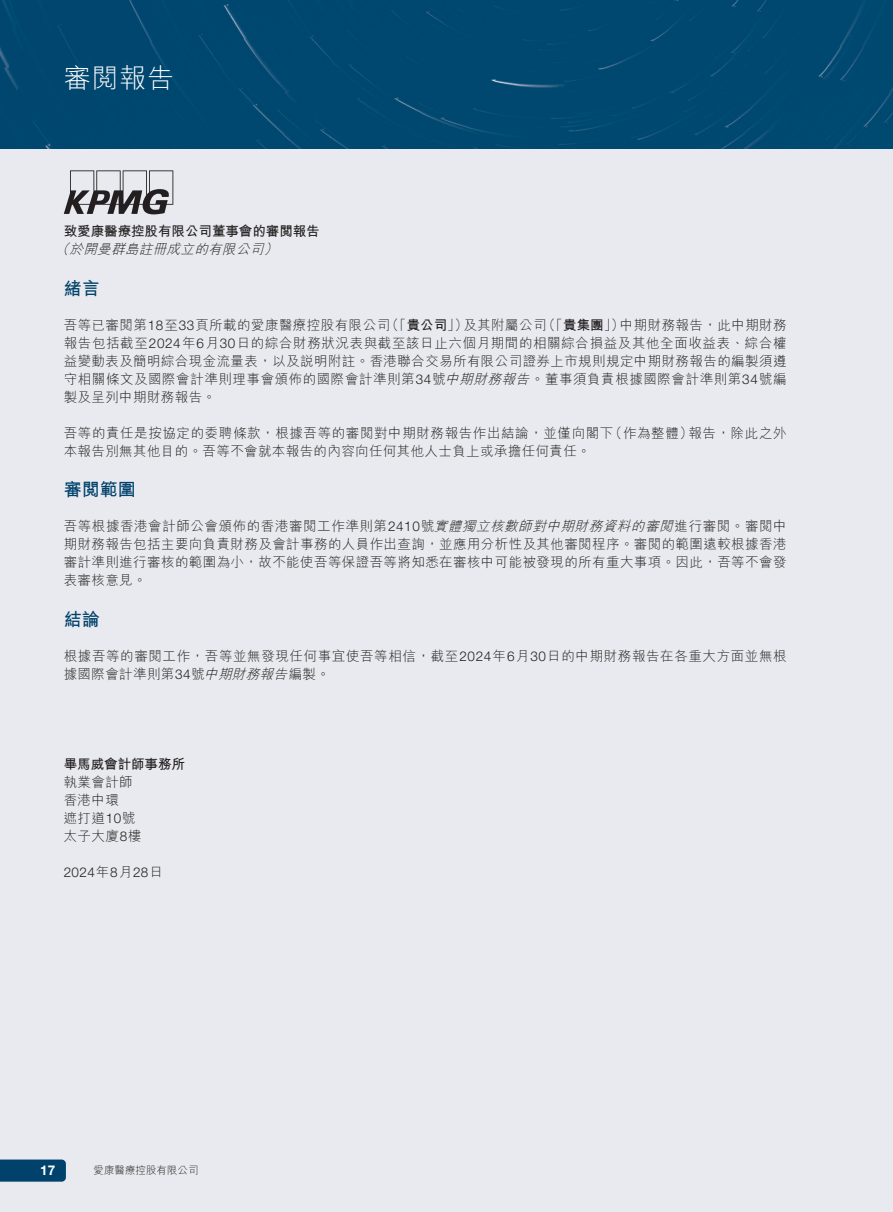
<style>
.page{position:relative;width:893px;height:1212px;background:#fff}
.page>*{position:absolute;margin:0;border:0;box-sizing:border-box;transform-origin:0 0}
.t1{font:300 27px "M Hei HK";color:#fff}
.t2{font:700 18px "M Hei HK";color:#00426b}
.t3{font:300 13.5px/18px "M Hei HK";letter-spacing:.035em;color:#231f20}
.t4{font:700 13.5px "M Hei HK";color:#231f20}
.t5{font:italic 300 13.5px "M Hei HK";color:#231f20}
.t6{font:300 13.5px "Helvetica Neue LT Std";letter-spacing:.03em;color:#231f20}
.t7{font:700 13.5px "Helvetica Neue LT Std";color:#fff}
.t8{font:300 10.5px "M Hei HK";color:#231f20}
.s1{font-weight:700}
.s2{font-family:"Helvetica Neue LT Std"}
.s3{font-style:italic}
.s4{font-family:"M Hei HK"}
</style>
<div class="page">
<div style="left:0;top:145px;width:893px;height:1067px;background:#e8eaef"></div>
<svg style="left:0;top:1159px;width:66px;height:22px"></svg>
<div style="left:0;top:0;width:893px;height:149px;background:#00486f"></div>
<svg style="left:64px;top:170px;width:109px;height:44px"></svg>
<h1 class="t1" style="left:64px;top:64px;width:112px">審閱報告</h1>
<p class="t4" style="left:64px;top:221px;width:258px">致愛康醫療控股有限公司董事會的審閱報告</p>
<p class="t5" style="left:264px;top:242px;width:19px">(</p>
<p class="t5" style="left:56px;top:242px;width:19px">（</p>
<h2 class="t2" style="left:64px;top:275px;width:37px">緒言</h2>
<p class="t5" style="left:70px;top:242px;width:199px">於開曼群島註冊成立的有限公司</p>
<p class="t3" style="left:386px;top:315px;width:84px">（「<span class="s1">貴公司</span>」）</p>
<p class="t3" style="left:542px;top:315px;width:84px">（「<span class="s1">貴集團</span>」）</p>
<p class="t3" style="left:463px;top:315px;width:85px">及其附屬公司</p>
<p class="t3" style="left:64px;top:315px;width:724px">吾等已審閱第<span class="s2">18</span>至<span class="s2">33</span>頁所載的愛康醫療控股有限公司<br>報告包括截至<span class="s2">2024</span>年<span class="s2">6</span>月<span class="s2">30</span>日的綜合財務狀況表與截至該日止六個月期間的相關綜合損益及其他全面收益表、綜合權益變動表及簡明綜合現金流量表，以及說明附註。香港聯合交易所有限公司證券上市規則規定中期財務報告的編製須遵守相關條文及國際會計準則理事會頒佈的國際會計準則第<span class="s2">34</span>號<span class="s3">中期財務報告</span>。董事須負責根據國際會計準則第<span class="s2">34</span>號編製及呈列中期財務報告。</p>
<p class="t3" style="left:688px;top:423px;width:100px">報告，除此之外</p>
<p class="t3" style="left:620px;top:315px;width:168px">中期財務報告，此中期財務</p>
<p class="t3" style="left:609px;top:423px;width:86px">（作為整體）</p>
<p class="t3" style="left:64px;top:423px;width:551px">吾等的責任是按協定的委聘條款，根據吾等的審閱對中期財務報告作出結論，並僅向閣下本報告別無其他目的。吾等不會就本報告的內容向任何其他人士負上或承擔任何責任。</p>
<h2 class="t2" style="left:64px;top:476px;width:73px">審閱範圍</h2>
<p class="t3" style="left:64px;top:517px;width:724px;text-align:justify">吾等根據香港會計師公會頒佈的香港審閱工作準則第<span class="s2">2 4 1 0</span> 號<span class="s3">實體獨立核數師對中期財務資料的審閱</span>進行審閱。審閱中期財務報告包括主要向負責財務及會計事務的人員作出查詢，並應用分析性及其他審閱程序。審閱的範圍遠較根據香港審計準則進行審核的範圍為小，故不能使吾等保證吾等將知悉在審核中可能被發現的所有重大事項。因此，吾等不會發表審核意見。</p>
<h2 class="t2" style="left:64px;top:606px;width:37px">結論</h2>
<p class="t3" style="left:64px;top:647px;width:724px">根據吾等的審閱工作，吾等並無發現任何事宜使吾等相信，截至<span class="s2">2024</span>年<span class="s2">6</span>月<span class="s2">30</span>日的中期財務報告在各重大方面並無根據國際會計準則第<span class="s2">3 4</span> 號<span class="s3">中期財務報告</span>編製。</p>
<p class="t4" style="left:64px;top:754px;width:123px">畢馬威會計師事務所</p>
<p class="t3" style="left:64px;top:773px;width:79px">執業會計師香港中環<br>遮打道<span class="s2">10</span>號太子大廈<span class="s2">8</span>樓</p>
<p class="t6" style="left:64px;top:864px;width:101px">2024<span class="s4">年</span>8<span class="s4">月</span>28<span class="s4">日</span></p>
<p class="t7" style="left:40px;top:1162px;width:17px">17</p>
<p class="t8" style="left:94px;top:1165px;width:106px">愛康醫療控股有限公司</p>
</div>
